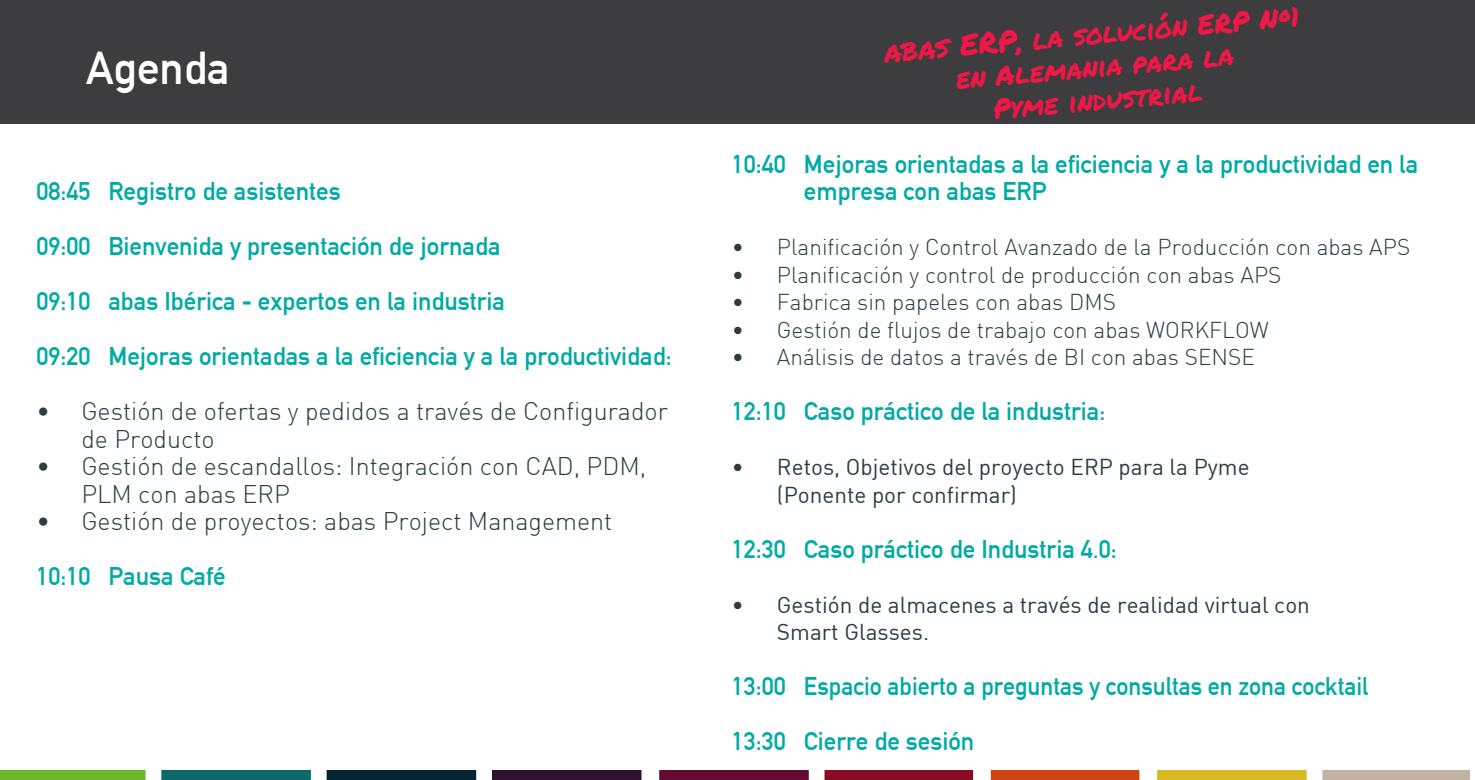
<style>
.page{position:relative;width:1475px;height:780px;background:#fff}
.page>*{position:absolute;margin:0;border:0;box-sizing:border-box;transform-origin:0 0}
.t1{font:45px "DIN Mittelschrift";color:#fff}
.t2{font:27.5px/33px "Permanent Marker";color:#ed1846;text-align:center}
.t3{font:25px/27.5px "DIN Mittelschrift";color:#00aaa5}
.t4{font:300 25px/27.5px "DIN";color:#293d43}
.t5{font:300 22.5px "DIN";color:#293d43}
.t6{font:22.5px/27.5px "DIN";color:#293d43}
.s1{font-size:30px}
</style>
<div class="page">
<div style="left:0;top:0;width:1474px;height:123px;background:#3d3c3e"></div>
<img style="left:0;top:770px;width:1468px;height:9px">
<h1 class="t1" style="left:86px;top:42px;width:145px">Agenda</h1>
<p class="t3" style="left:36px;top:177px;width:306px">08:45 Registro de asistentes</p>
<p class="t3" style="left:36px;top:232px;width:465px">09:00 Bienvenida y presentación de jornada</p>
<p class="t3" style="left:36px;top:287px;width:470px">09:10 abas Ibérica - expertos en la industria</p>
<p class="t3" style="left:36px;top:342px;width:636px">09:20 Mejoras orientadas a la eficiencia y a la productividad:</p>
<p class="t4" style="left:81px;top:397px;width:588px;text-indent:-45px">• Gestión de ofertas y pedidos a través de Configurador de Producto</p>
<p class="t4" style="left:81px;top:452px;width:566px;text-indent:-45px">• Gestión de escandallos: Integración con CAD, PDM,<br>PLM con abas ERP</p>
<p class="t4" style="left:36px;top:507px;width:577px">• Gestión de proyectos: abas Project Management</p>
<p class="t3" style="left:36px;top:562px;width:191px">10:10 Pausa Café</p>
<p class="t2" style="left:882px;top:35px;width:418px;rotate:-5deg"><span class="s1">abas ERP</span>, la solución ERP Nº1 en Alemania para la<br>Pyme industrial</p>
<p class="t3" style="left:803px;top:150px;width:615px;text-indent:-72px">10:40 Mejoras orientadas a la eficiencia y a la productividad en la empresa con abas ERP</p>
<p class="t5" style="left:731px;top:233px;width:679px">• Planificación y Control Avanzado de la Producción con abas APS</p>
<p class="t5" style="left:731px;top:261px;width:551px">• Planificación y control de producción con abas APS</p>
<p class="t5" style="left:731px;top:288px;width:385px">• Fabrica sin papeles con abas DMS</p>
<p class="t5" style="left:731px;top:316px;width:538px">• Gestión de flujos de trabajo con abas WORKFLOW</p>
<p class="t5" style="left:731px;top:343px;width:524px">• Análisis de datos a través de BI con abas SENSE</p>
<p class="t3" style="left:731px;top:397px;width:375px">12:10 Caso práctico de la industria:</p>
<p class="t6" style="left:776px;top:453px;width:474px;text-indent:-45px">• Retos, Objetivos del proyecto ERP para la Pyme (Ponente por confirmar)</p>
<p class="t3" style="left:731px;top:535px;width:386px">12:30 Caso práctico de Industria 4.0:</p>
<p class="t6" style="left:776px;top:590px;width:534px;text-indent:-45px">• Gestión de almacenes a través de realidad virtual con<br>Smart Glasses.</p>
<p class="t3" style="left:731px;top:672px;width:638px">13:00 Espacio abierto a preguntas y consultas en zona cocktail</p>
<p class="t3" style="left:731px;top:727px;width:244px">13:30 Cierre de sesión</p>
</div>
